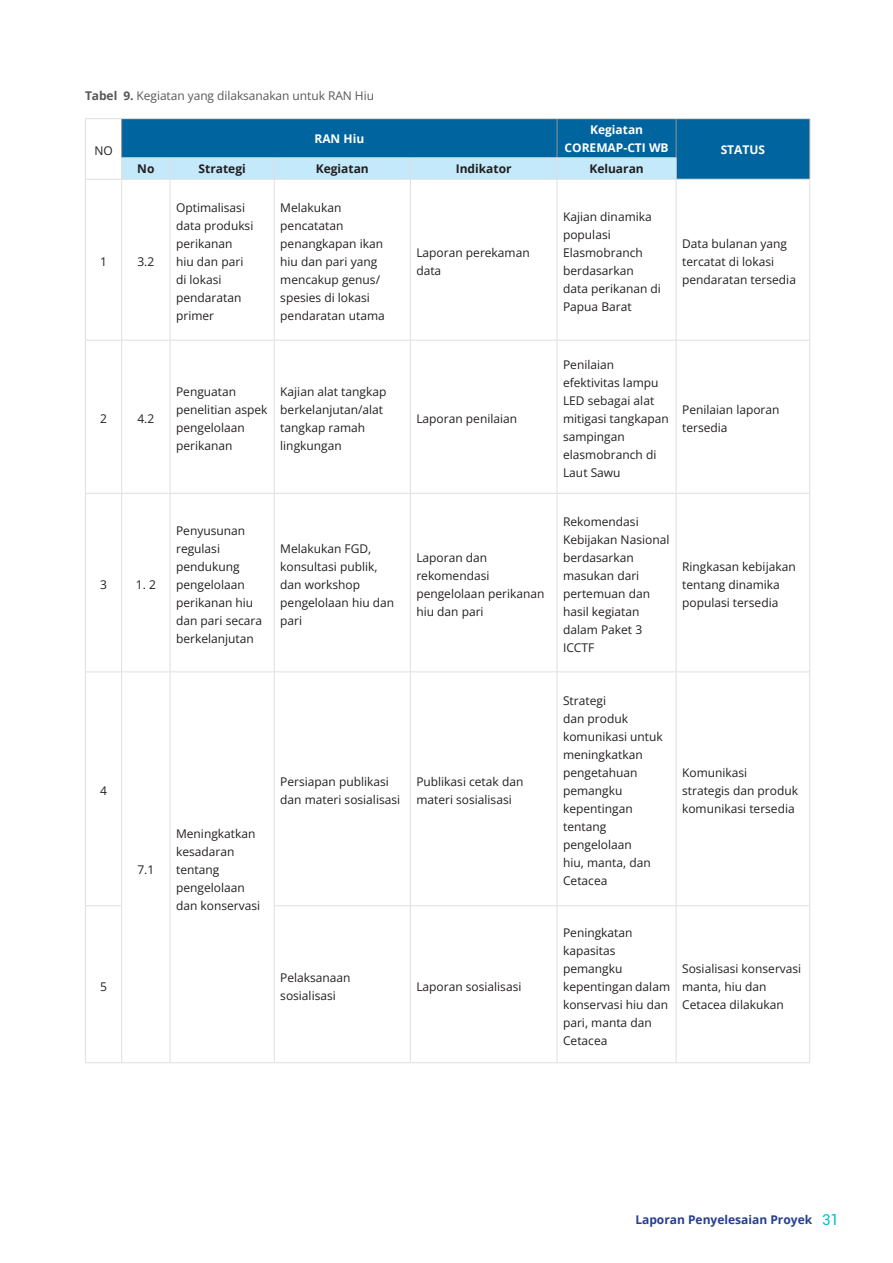
<style>
.page{position:relative;width:893px;height:1263px;background:#fff}
.page>*{position:absolute;margin:0;border:0;box-sizing:border-box;transform-origin:0 0}
.t1{font:12px/18px "Open Sans";color:#231f20}
.t2{font:12px "Open Sans";letter-spacing:-.005em;color:#57585a}
.t3{font:700 12px "Open Sans";color:#231f20}
.t4{font:700 12px/18px "Open Sans";color:#fff;text-align:center}
.t5{font:700 12px "Open Sans";color:#253f8e}
.s1{font-weight:700}
.s2{font-family:"Roboto";font-weight:400;font-size:15px;color:#00c2c7}
</style>
<div class="page">
<hr style="left:85px;top:118px;width:37px;height:1px;background:#dfdfdf">
<hr style="left:85px;top:119px;width:1px;height:39px;background:#dfdfdf">
<svg style="left:85px;top:158px;width:1px;height:21px"></svg>
<hr style="left:85px;top:179px;width:37px;height:1px;background:#dfdfdf">
<hr style="left:85px;top:180px;width:1px;height:160px;background:#dfdfdf">
<hr style="left:121px;top:180px;width:1px;height:160px;background:#dfdfdf">
<hr style="left:170px;top:180px;width:1px;height:160px;background:#dfdfdf">
<hr style="left:274px;top:180px;width:1px;height:160px;background:#dfdfdf">
<hr style="left:410px;top:180px;width:1px;height:160px;background:#dfdfdf">
<hr style="left:557px;top:180px;width:1px;height:160px;background:#dfdfdf">
<hr style="left:676px;top:180px;width:1px;height:160px;background:#dfdfdf">
<hr style="left:809px;top:180px;width:1px;height:160px;background:#dfdfdf">
<hr style="left:85px;top:340px;width:37px;height:1px;background:#dfdfdf">
<hr style="left:85px;top:341px;width:1px;height:152px;background:#dfdfdf">
<hr style="left:122px;top:340px;width:48px;height:1px;background:#dfdfdf">
<hr style="left:121px;top:341px;width:1px;height:152px;background:#dfdfdf">
<hr style="left:170px;top:340px;width:104px;height:1px;background:#dfdfdf">
<hr style="left:170px;top:341px;width:1px;height:152px;background:#dfdfdf">
<hr style="left:274px;top:340px;width:136px;height:1px;background:#dfdfdf">
<hr style="left:274px;top:341px;width:1px;height:152px;background:#dfdfdf">
<hr style="left:410px;top:340px;width:147px;height:1px;background:#dfdfdf">
<hr style="left:410px;top:341px;width:1px;height:152px;background:#dfdfdf">
<hr style="left:557px;top:340px;width:119px;height:1px;background:#dfdfdf">
<hr style="left:557px;top:341px;width:1px;height:152px;background:#dfdfdf">
<hr style="left:676px;top:340px;width:134px;height:1px;background:#dfdfdf">
<hr style="left:676px;top:341px;width:1px;height:152px;background:#dfdfdf">
<hr style="left:809px;top:341px;width:1px;height:152px;background:#dfdfdf">
<hr style="left:85px;top:493px;width:37px;height:1px;background:#dfdfdf">
<hr style="left:85px;top:494px;width:1px;height:177px;background:#dfdfdf">
<hr style="left:122px;top:493px;width:48px;height:1px;background:#dfdfdf">
<hr style="left:121px;top:494px;width:1px;height:177px;background:#dfdfdf">
<hr style="left:170px;top:493px;width:104px;height:1px;background:#dfdfdf">
<hr style="left:170px;top:494px;width:1px;height:177px;background:#dfdfdf">
<hr style="left:274px;top:493px;width:136px;height:1px;background:#dfdfdf">
<hr style="left:274px;top:494px;width:1px;height:177px;background:#dfdfdf">
<hr style="left:410px;top:493px;width:147px;height:1px;background:#dfdfdf">
<hr style="left:410px;top:494px;width:1px;height:177px;background:#dfdfdf">
<hr style="left:557px;top:493px;width:119px;height:1px;background:#dfdfdf">
<hr style="left:557px;top:494px;width:1px;height:177px;background:#dfdfdf">
<hr style="left:676px;top:493px;width:134px;height:1px;background:#dfdfdf">
<hr style="left:676px;top:494px;width:1px;height:177px;background:#dfdfdf">
<hr style="left:809px;top:494px;width:1px;height:177px;background:#dfdfdf">
<hr style="left:85px;top:671px;width:37px;height:1px;background:#dfdfdf">
<hr style="left:85px;top:672px;width:1px;height:233px;background:#dfdfdf">
<hr style="left:122px;top:671px;width:48px;height:1px;background:#dfdfdf">
<hr style="left:121px;top:672px;width:1px;height:233px;background:#dfdfdf">
<hr style="left:122px;top:1062px;width:48px;height:1px;background:#dfdfdf">
<hr style="left:170px;top:671px;width:104px;height:1px;background:#dfdfdf">
<hr style="left:170px;top:672px;width:1px;height:234px;background:#dfdfdf">
<hr style="left:170px;top:906px;width:1px;height:156px;background:#dfdfdf">
<hr style="left:170px;top:1062px;width:104px;height:1px;background:#dfdfdf">
<hr style="left:274px;top:671px;width:136px;height:1px;background:#dfdfdf">
<hr style="left:274px;top:672px;width:1px;height:233px;background:#dfdfdf">
<hr style="left:410px;top:671px;width:147px;height:1px;background:#dfdfdf">
<hr style="left:410px;top:672px;width:1px;height:233px;background:#dfdfdf">
<hr style="left:557px;top:671px;width:119px;height:1px;background:#dfdfdf">
<hr style="left:557px;top:672px;width:1px;height:233px;background:#dfdfdf">
<hr style="left:676px;top:671px;width:134px;height:1px;background:#dfdfdf">
<hr style="left:676px;top:672px;width:1px;height:233px;background:#dfdfdf">
<hr style="left:809px;top:672px;width:1px;height:233px;background:#dfdfdf">
<hr style="left:85px;top:905px;width:37px;height:1px;background:#dfdfdf">
<hr style="left:85px;top:906px;width:1px;height:156px;background:#dfdfdf">
<hr style="left:121px;top:906px;width:1px;height:156px;background:#dfdfdf">
<hr style="left:85px;top:1062px;width:37px;height:1px;background:#dfdfdf">
<hr style="left:274px;top:905px;width:136px;height:1px;background:#dfdfdf">
<hr style="left:274px;top:906px;width:1px;height:156px;background:#dfdfdf">
<hr style="left:274px;top:1062px;width:136px;height:1px;background:#dfdfdf">
<hr style="left:410px;top:905px;width:147px;height:1px;background:#dfdfdf">
<hr style="left:410px;top:906px;width:1px;height:156px;background:#dfdfdf">
<hr style="left:410px;top:1062px;width:147px;height:1px;background:#dfdfdf">
<hr style="left:557px;top:905px;width:119px;height:1px;background:#dfdfdf">
<hr style="left:557px;top:906px;width:1px;height:156px;background:#dfdfdf">
<hr style="left:557px;top:1062px;width:119px;height:1px;background:#dfdfdf">
<hr style="left:676px;top:905px;width:134px;height:1px;background:#dfdfdf">
<hr style="left:676px;top:906px;width:1px;height:156px;background:#dfdfdf">
<hr style="left:809px;top:906px;width:1px;height:156px;background:#dfdfdf">
<hr style="left:676px;top:1062px;width:134px;height:1px;background:#dfdfdf">
<hr style="left:122px;top:118px;width:48px;height:1px;background:#dfdfdf">
<hr style="left:170px;top:118px;width:104px;height:1px;background:#dfdfdf">
<hr style="left:274px;top:118px;width:136px;height:1px;background:#dfdfdf">
<hr style="left:410px;top:118px;width:147px;height:1px;background:#dfdfdf">
<hr style="left:557px;top:118px;width:119px;height:1px;background:#dfdfdf">
<hr style="left:676px;top:118px;width:134px;height:1px;background:#dfdfdf">
<hr style="left:676px;top:179px;width:134px;height:1px;background:#dfdfdf">
<hr style="left:122px;top:179px;width:48px;height:1px;background:#dfdfdf">
<hr style="left:170px;top:179px;width:104px;height:1px;background:#dfdfdf">
<hr style="left:274px;top:179px;width:136px;height:1px;background:#dfdfdf">
<hr style="left:410px;top:179px;width:147px;height:1px;background:#dfdfdf">
<svg style="left:121px;top:119px;width:689px;height:60px;background:#3a8bb9"></svg>
<hr style="left:557px;top:179px;width:119px;height:1px;background:#dfdfdf">
<p class="t2" style="left:85px;top:88px;width:290px"><span class="s1">Tabel 9.</span> Kegiatan yang dilaksanakan untuk RAN Hiu</p>
<p class="t1" style="left:94px;top:142px;width:20px">NO</p>
<p class="t4" style="left:314px;top:129px;width:51px">RAN Hiu</p>
<p class="t4" style="left:564px;top:120px;width:106px">Kegiatan<br>COREMAP-CTI WB</p>
<p class="t3" style="left:137px;top:160px;width:19px">No</p>
<p class="t3" style="left:199px;top:160px;width:49px">Strategi</p>
<p class="t3" style="left:316px;top:160px;width:55px">Kegiatan</p>
<p class="t3" style="left:456px;top:160px;width:57px">Indikator</p>
<p class="t3" style="left:589px;top:160px;width:56px">Keluaran</p>
<p class="t1" style="left:100px;top:252px;width:8px">1</p>
<p class="t1" style="left:137px;top:252px;width:18px">3.2</p>
<p class="t1" style="left:176px;top:198px;width:79px">Optimalisasi data produksi perikanan<br>hiu dan pari di lokasi pendaratan primer</p>
<p class="t1" style="left:280px;top:198px;width:106px">Melakukan pencatatan penangkapan ikan hiu dan pari yang mencakup genus/ spesies di lokasi pendaratan utama</p>
<p class="t1" style="left:416px;top:243px;width:115px">Laporan perekaman data</p>
<p class="t1" style="left:563px;top:207px;width:99px">Kajian dinamika populasi<br>Elasmobranch berdasarkan data perikanan di<br>Papua Barat</p>
<p class="t4" style="left:721px;top:140px;width:46px">STATUS</p>
<p class="t1" style="left:682px;top:234px;width:115px">Data bulanan yang tercatat di lokasi pendaratan tersedia</p>
<p class="t1" style="left:100px;top:409px;width:8px">2</p>
<p class="t1" style="left:137px;top:409px;width:18px">4.2</p>
<p class="t1" style="left:176px;top:382px;width:93px">Penguatan penelitian aspek pengelolaan perikanan</p>
<p class="t1" style="left:280px;top:382px;width:108px">Kajian alat tangkap berkelanjutan/alat tangkap ramah lingkungan</p>
<p class="t1" style="left:416px;top:409px;width:102px">Laporan penilaian</p>
<p class="t1" style="left:563px;top:355px;width:107px">Penilaian efektivitas lampu<br>LED sebagai alat mitigasi tangkapan sampingan elasmobranch di<br>Laut Sawu</p>
<p class="t1" style="left:682px;top:400px;width:99px">Penilaian laporan tersedia</p>
<p class="t1" style="left:100px;top:575px;width:8px">3</p>
<p class="t1" style="left:136px;top:575px;width:22px">1. 2</p>
<p class="t1" style="left:176px;top:521px;width:88px">Penyusunan regulasi pendukung pengelolaan perikanan hiu dan pari secara berkelanjutan</p>
<p class="t1" style="left:280px;top:539px;width:116px">Melakukan FGD, konsultasi publik, dan workshop pengelolaan hiu dan pari</p>
<p class="t1" style="left:416px;top:548px;width:130px">Laporan dan rekomendasi pengelolaan perikanan hiu dan pari</p>
<p class="t1" style="left:563px;top:512px;width:108px">Rekomendasi<br>Kebijakan Nasional berdasarkan masukan dari pertemuan dan hasil kegiatan dalam Paket 3<br>ICCTF</p>
<p class="t1" style="left:682px;top:557px;width:115px">Ringkasan kebijakan tentang dinamika populasi tersedia</p>
<p class="t1" style="left:100px;top:781px;width:8px">4</p>
<p class="t1" style="left:137px;top:860px;width:18px">7.1</p>
<p class="t1" style="left:176px;top:824px;width:86px">Meningkatkan kesadaran tentang pengelolaan dan konservasi</p>
<p class="t1" style="left:280px;top:772px;width:121px">Persiapan publikasi dan materi sosialisasi</p>
<p class="t1" style="left:416px;top:772px;width:109px">Publikasi cetak dan materi sosialisasi</p>
<p class="t1" style="left:100px;top:977px;width:8px">5</p>
<p class="t1" style="left:280px;top:968px;width:72px">Pelaksanaan sosialisasi</p>
<p class="t1" style="left:416px;top:977px;width:107px">Laporan sosialisasi</p>
<p class="t1" style="left:563px;top:691px;width:101px">Strategi<br>dan produk komunikasi untuk meningkatkan pengetahuan pemangku kepentingan tentang pengelolaan<br>hiu, manta, dan<br>Cetacea</p>
<p class="t1" style="left:682px;top:763px;width:117px">Komunikasi strategis dan produk komunikasi tersedia</p>
<p class="t1" style="left:563px;top:923px;width:109px">Peningkatan kapasitas pemangku kepentingan dalam konservasi hiu dan pari, manta dan<br>Cetacea</p>
<p class="t1" style="left:682px;top:959px;width:121px">Sosialisasi konservasi manta, hiu dan<br>Cetacea dilakukan</p>
<p class="t5" style="left:635px;top:1211px;width:205px">Laporan Penyelesaian Proyek <span class="s2">31</span></p>
</div>
